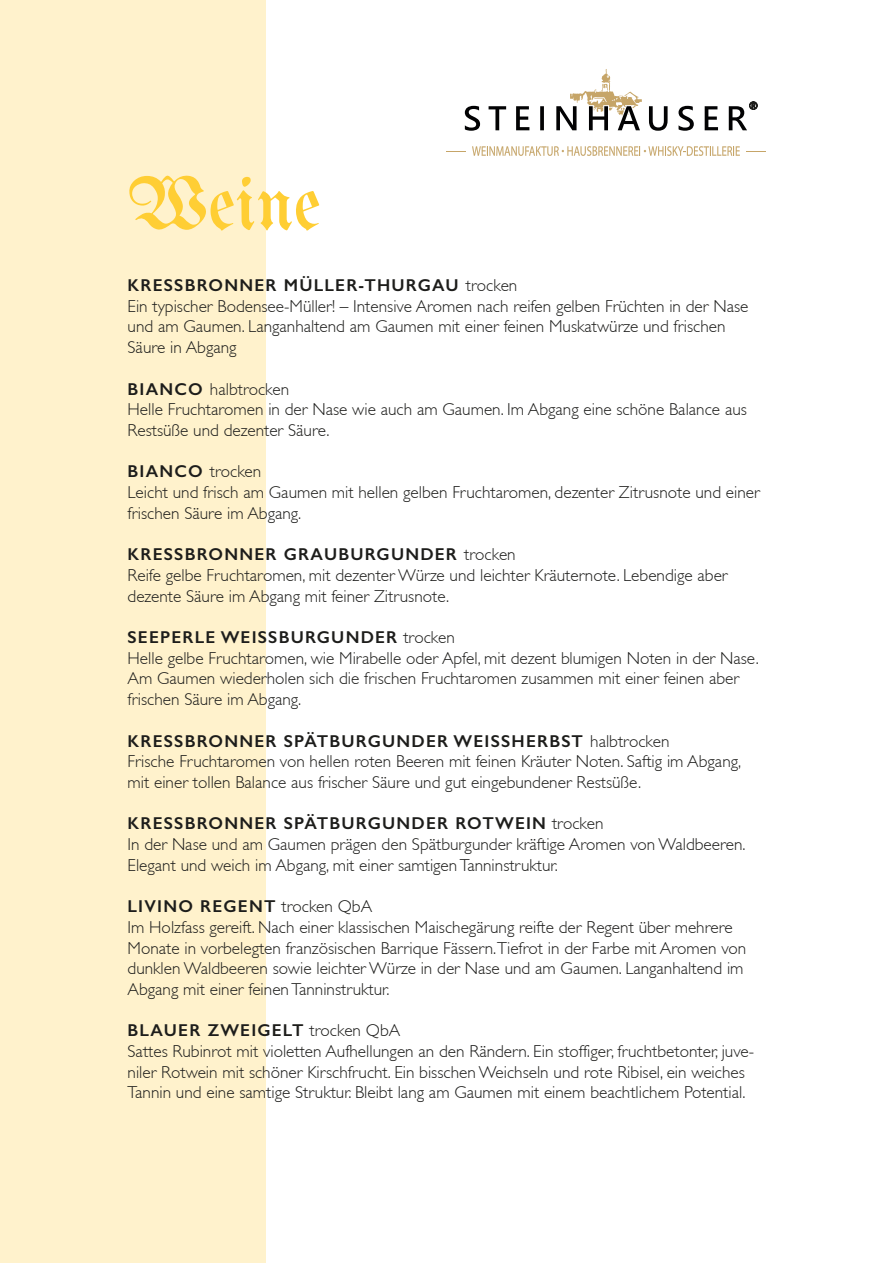
<style>
.page{position:relative;width:893px;height:1263px;background:#fff}
.page>*{position:absolute;margin:0;border:0;box-sizing:border-box;transform-origin:0 0}
.t1{font:75px "Unifraktur Maguntia";color:#ffce34}
.t2{font:300 17.25px/20.7px "Gill Sans";color:#1d1d1b}
.t3{font:600 17.25px "Gill Sans";letter-spacing:.07em;color:#1d1d1b}
.s1{font-weight:300}
.s2{font-weight:600}
</style>
<div class="page">
<div style="left:0;top:0;width:266px;height:1263px;background:#fff2cc"></div>
<svg style="left:746px;top:151px;width:19px;height:1px"></svg>
<svg style="left:472px;top:146px;width:268px;height:10px"></svg>
<svg style="left:446px;top:151px;width:20px;height:1px"></svg>
<svg style="left:465px;top:106px;width:15px;height:25px"></svg>
<svg style="left:489px;top:106px;width:17px;height:24px"></svg>
<svg style="left:516px;top:106px;width:13px;height:24px"></svg>
<svg style="left:540px;top:106px;width:4px;height:24px"></svg>
<svg style="left:556px;top:69px;width:86px;height:61px"></svg>
<svg style="left:649px;top:106px;width:19px;height:25px"></svg>
<svg style="left:678px;top:106px;width:16px;height:25px"></svg>
<svg style="left:705px;top:106px;width:13px;height:24px"></svg>
<svg style="left:729px;top:102px;width:28px;height:28px"></svg>
<p class="t1" style="left:128px;top:159px;width:195px">Weine</p>
<p class="t3" style="left:128px;top:275px;width:391px">KRESSBRONNER MÜLLER-THURGAU <span class="s1">trocken</span></p>
<p class="t2" style="left:128px;top:296px;width:622px">Ein typischer Bodensee-Müller! – Intensive Aromen nach reifen gelben Früchten in der Nase und am Gaumen. Langanhaltend am Gaumen mit einer feinen Muskatwürze und frischen<br>Säure in Abgang</p>
<p class="t2" style="left:128px;top:379px;width:163px"><span class="s2">BIANCO</span> halbtrocken</p>
<p class="t2" style="left:128px;top:399px;width:621px">Helle Fruchtaromen in der Nase wie auch am Gaumen. Im Abgang eine schöne Balance aus<br>Restsüße und dezenter Säure.</p>
<p class="t2" style="left:128px;top:461px;width:135px"><span class="s2">BIANCO</span> trocken</p>
<p class="t2" style="left:128px;top:482px;width:634px">Leicht und frisch am Gaumen mit hellen gelben Fruchtaromen, dezenter Zitrusnote und einer frischen Säure im Abgang.</p>
<p class="t3" style="left:128px;top:544px;width:390px">KRESSBRONNER GRAUBURGUNDER <span class="s1">trocken</span></p>
<p class="t2" style="left:128px;top:565px;width:602px">Reife gelbe Fruchtaromen, mit dezenter Würze und leichter Kräuternote. Lebendige aber dezente Säure im Abgang mit feiner Zitrusnote.</p>
<p class="t3" style="left:128px;top:627px;width:329px">SEEPERLE WEISSBURGUNDER <span class="s1">trocken</span></p>
<p class="t2" style="left:128px;top:648px;width:633px">Helle gelbe Fruchtaromen, wie Mirabelle oder Apfel, mit dezent blumigen Noten in der Nase.<br>Am Gaumen wiederholen sich die frischen Fruchtaromen zusammen mit einer feinen aber frischen Säure im Abgang.</p>
<p class="t3" style="left:128px;top:730px;width:543px">KRESSBRONNER SPÄTBURGUNDER WEISSHERBST <span class="s1">halbtrocken</span></p>
<p class="t2" style="left:128px;top:751px;width:615px">Frische Fruchtaromen von hellen roten Beeren mit feinen Kräuter Noten. Saftig im Abgang, mit einer tollen Balance aus frischer Säure und gut eingebundener Restsüße.</p>
<p class="t3" style="left:128px;top:813px;width:477px">KRESSBRONNER SPÄTBURGUNDER ROTWEIN <span class="s1">trocken</span></p>
<p class="t2" style="left:128px;top:834px;width:620px">In der Nase und am Gaumen prägen den Spätburgunder kräftige Aromen von Waldbeeren.<br>Elegant und weich im Abgang, mit einer samtigen Tanninstruktur.</p>
<p class="t3" style="left:128px;top:896px;width:246px">LIVINO REGENT <span class="s1">trocken QbA</span></p>
<p class="t2" style="left:128px;top:917px;width:620px">Im Holzfass gereift. Nach einer klassischen Maischegärung reifte der Regent über mehrere Monate in vorbelegten französischen Barrique Fässern.Tiefrot in der Farbe mit Aromen von dunklen Waldbeeren sowie leichter Würze in der Nase und am Gaumen. Langanhaltend im Abgang mit einer feinen Tanninstruktur.</p>
<p class="t3" style="left:128px;top:1020px;width:274px">BLAUER ZWEIGELT <span class="s1">trocken QbA</span></p>
<p class="t2" style="left:128px;top:1041px;width:628px">Sattes Rubinrot mit violetten Aufhellungen an den Rändern. Ein stoffiger, fruchtbetonter, juve&shy;niler Rotwein mit schöner Kirschfrucht. Ein bisschen Weichseln und rote Ribisel, ein weiches<br>Tannin und eine samtige Struktur. Bleibt lang am Gaumen mit einem beachtlichem Potential.</p>
</div>
